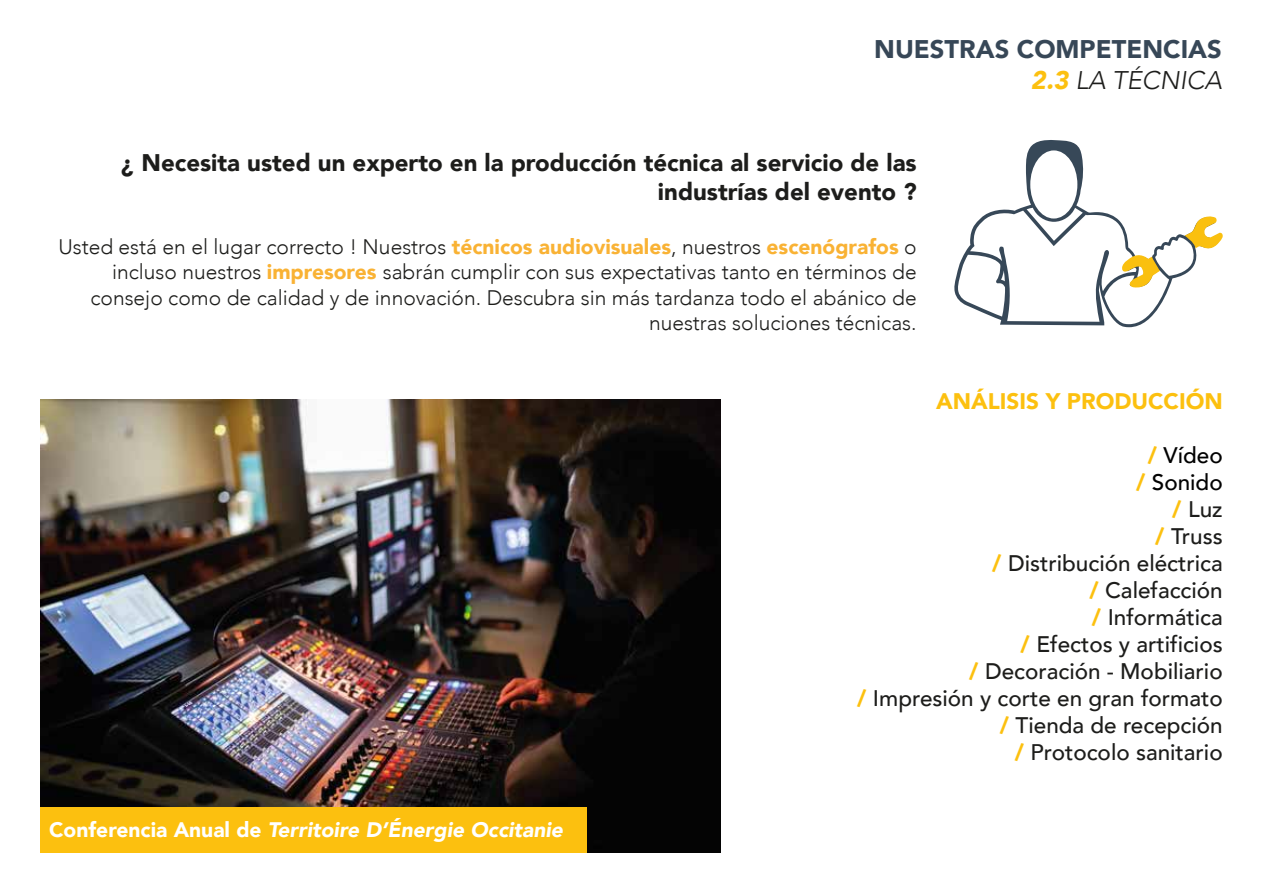
<style>
.page{position:relative;width:1263px;height:893px;background:#fff}
.page>*{position:absolute;margin:0;border:0;box-sizing:border-box;transform-origin:0 0}
.t1{font:900 25.5px/30.6px "Avenir";color:#374757;text-align:right}
.t2{font:900 24px/28.8px "Avenir";color:#1d1d1b;text-align:right}
.t3{font:500 22.5px/27px "Avenir";color:#1d1d1b;text-align:right}
.t4{font:900 22.5px "Avenir";color:#fcc00f}
.t5{font:300 21px/25.2px "Avenir";color:#1d1d1b;text-align:right}
.t6{font:italic 900 21px "Avenir";color:#fff}
.s1{font-style:italic;color:#fcc00f}
.s2{font-weight:300;font-style:italic;color:#1d1d1b}
.s3{font-weight:900;color:#f9b234}
.s4{font-style:normal}
.s5{font-weight:900;color:#fcc00f}
.s6{color:#000}
.s7{color:#020202}
</style>
<div class="page">
<img style="left:40px;top:399px;width:681px;height:454px">
<div style="left:40px;top:807px;width:547px;height:46px;background:#fcc00f"></div>
<svg style="left:954px;top:140px;width:243px;height:187px"></svg>
<svg style="left:1121px;top:251px;width:39px;height:38px"></svg>
<svg style="left:1185px;top:215px;width:38px;height:36px"></svg>
<p class="t1" style="left:874px;top:34px;width:349px">NUESTRAS COMPETENCIAS<br><span class="s1">2.3</span> <span class="s2">LA TÉCNICA</span></p>
<p class="t2" style="left:121px;top:148px;width:797px">¿ Necesita usted un experto en la producción técnica al servicio de las industrías del evento ?</p>
<p class="t5" style="left:58px;top:234px;width:860px">Usted está en el lugar correcto ! Nuestros <span class="s3">técnicos audiovisuales</span>, nuestros <span class="s3">escenógrafos</span> o incluso nuestros <span class="s3">impresores</span> sabrán cumplir con sus expectativas tanto en términos de consejo como de calidad y de innovación. Descubra sin más tardanza todo el abánico de nuestras soluciones técnicas.</p>
<p class="t6" style="left:49px;top:812px;width:515px"><span class="s4">Conferencia Anual de</span> Territoire D’Énergie Occitanie</p>
<p class="t4" style="left:936px;top:381px;width:288px">ANÁLISIS Y PRODUCCIÓN</p>
<p class="t3" style="left:857px;top:440px;width:367px"><span class="s5">/</span> <span class="s6">Vídeo<br></span><span class="s5">/</span> <span class="s7">Sonido<br></span><span class="s5">/</span> Luz<br><span class="s5">/</span> Truss<br><span class="s5">/</span> Distribución eléctrica<br><span class="s5">/</span> Calefacción<br><span class="s5">/</span> Informática<br><span class="s5">/</span> Efectos y artificios<br><span class="s5">/</span> Decoración - Mobiliario<br><span class="s5">/</span> Impresión y corte en gran formato <span class="s5">/</span> Tienda de recepción<br><span class="s5">/</span> Protocolo sanitario</p>
</div>
